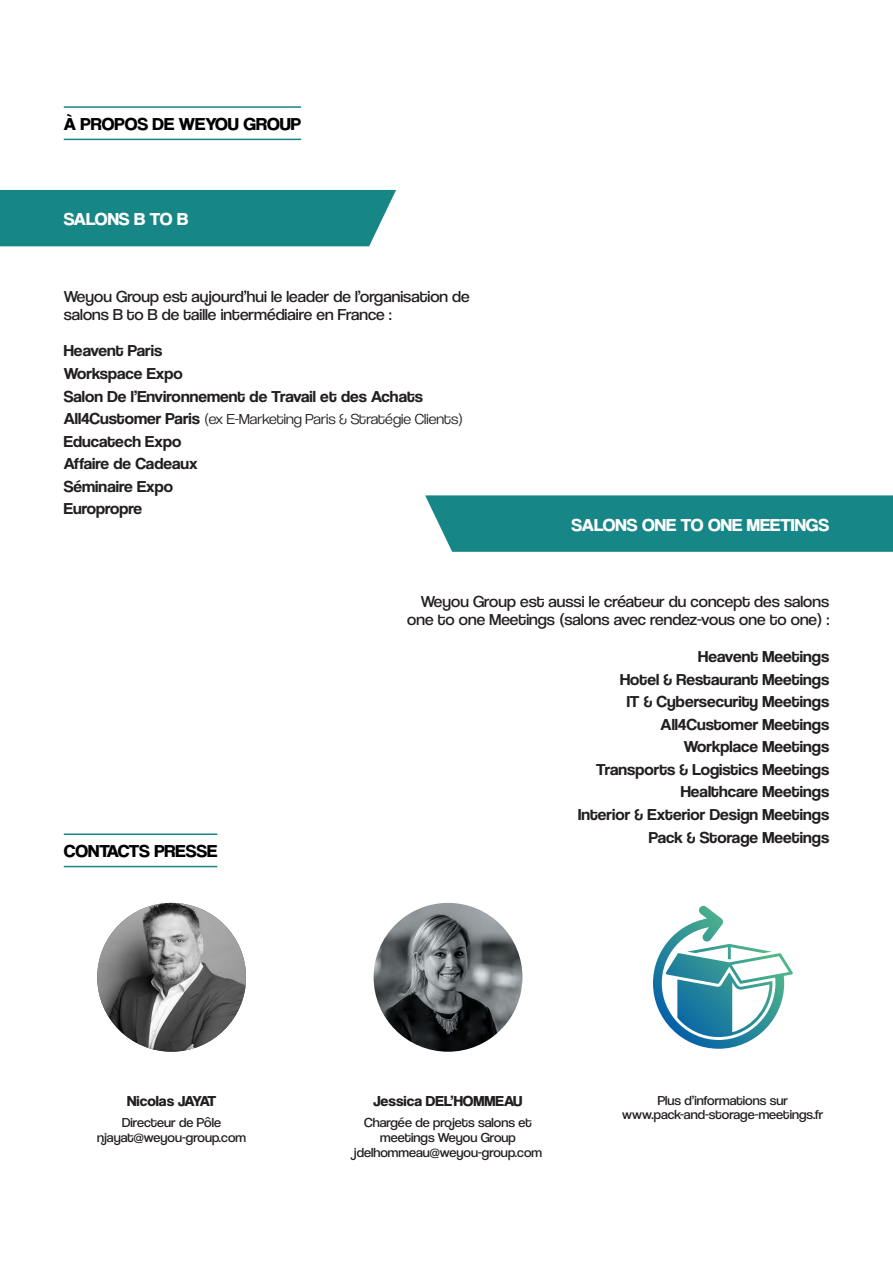
<style>
.page{position:relative;width:893px;height:1263px;background:#fff}
.page>*{position:absolute;margin:0;border:0;box-sizing:border-box;transform-origin:0 0}
.t1{font:700 18px "Coolvetica Rg";color:#000;scale:1.05 1}
.t2{font:700 18px "Coolvetica Rg";color:#fff;scale:1.05 1}
.t3{font:16.5px/22.5px "Coolvetica Rg";color:#231f20;scale:1.05 1}
.t4{font:16.5px/18.3px "Coolvetica Bk";color:#231f20;scale:1.05 1}
.t5{font:15px "Coolvetica Lt";color:#231f20;scale:1.05 1}
.t6{font:700 15px "Coolvetica Rg";color:#231f20;scale:1.05 1}
.t7{font:13.5px/14.9px "Coolvetica Bk";color:#231f20;text-align:center;scale:1.05 1}
.s1{font-family:"Coolvetica Rg";font-size:16.5px}
</style>
<div class="page">
<div style="left:0;top:190px;width:396px;height:56px;background:#168686"></div>
<div style="left:425px;top:495px;width:468px;height:57px;background:#168686"></div>
<hr style="left:64px;top:106px;width:237px;height:2px;background:#168686">
<hr style="left:64px;top:139px;width:237px;height:1px;background:#168686">
<hr style="left:64px;top:833px;width:153px;height:2px;background:#168686">
<hr style="left:64px;top:866px;width:153px;height:1px;background:#168686">
<img style="left:97px;top:903px;width:149px;height:149px">
<img style="left:374px;top:903px;width:148px;height:149px;border-radius:74px">
<svg style="left:653px;top:906px;width:140px;height:143px"></svg>
<p class="t1" style="left:64px;top:114px;width:228px">À PROPOS DE WEYOU GROUP</p>
<p class="t2" style="left:64px;top:208px;width:120px">SALONS B TO B</p>
<p class="t4" style="left:64px;top:287px;width:388px">Weyou Group est aujourd’hui le leader de l’organisation de salons B to B de taille intermédiaire en France :</p>
<p class="t3" style="left:64px;top:340px;width:344px">Heavent Paris<br>Workspace Expo<br>Salon De l’Environnement de Travail et des Achats</p>
<p class="t5" style="left:64px;top:410px;width:382px"><span class="s1">All4Customer Paris</span> (ex E-Marketing Paris &amp; Stratégie Clients)</p>
<p class="t3" style="left:64px;top:430px;width:129px">Educatech Expo<br>Affaire de Cadeaux<br>Séminaire Expo<br>Europropre</p>
<p class="t2" style="left:572px;top:514px;width:247px">SALONS ONE TO ONE MEETINGS</p>
<p class="t1" style="left:64px;top:841px;width:148px">CONTACTS PRESSE</p>
<p class="t6" style="left:127px;top:1092px;width:86px">Nicolas JAYAT</p>
<p class="t7" style="left:97px;top:1115px;width:143px">Directeur de Pôle njayat@weyou-group.com</p>
<p class="t4" style="left:407px;top:592px;width:403px;text-align:right">Weyou Group est aussi le créateur du concept des salons one to one Meetings (salons avec rendez-vous one to one) :</p>
<p class="t3" style="left:578px;top:645px;width:241px;text-align:right">Heavent Meetings<br>Hotel &amp; Restaurant Meetings<br>IT &amp; Cybersecurity Meetings<br>All4Customer Meetings<br>Workplace Meetings<br>Transports &amp; Logistics Meetings<br>Healthcare Meetings<br>Interior &amp; Exterior Design Meetings<br>Pack &amp; Storage Meetings</p>
<p class="t6" style="left:373px;top:1092px;width:144px">Jessica DEL’HOMMEAU</p>
<p class="t7" style="left:354px;top:1115px;width:181px">Chargée de projets salons et meetings Weyou Group jdelhommeau@weyou-group.com</p>
<p class="t7" style="left:622px;top:1092px;width:193px">Plus d’informations sur www.pack-and-storage-meetings.fr</p>
</div>
